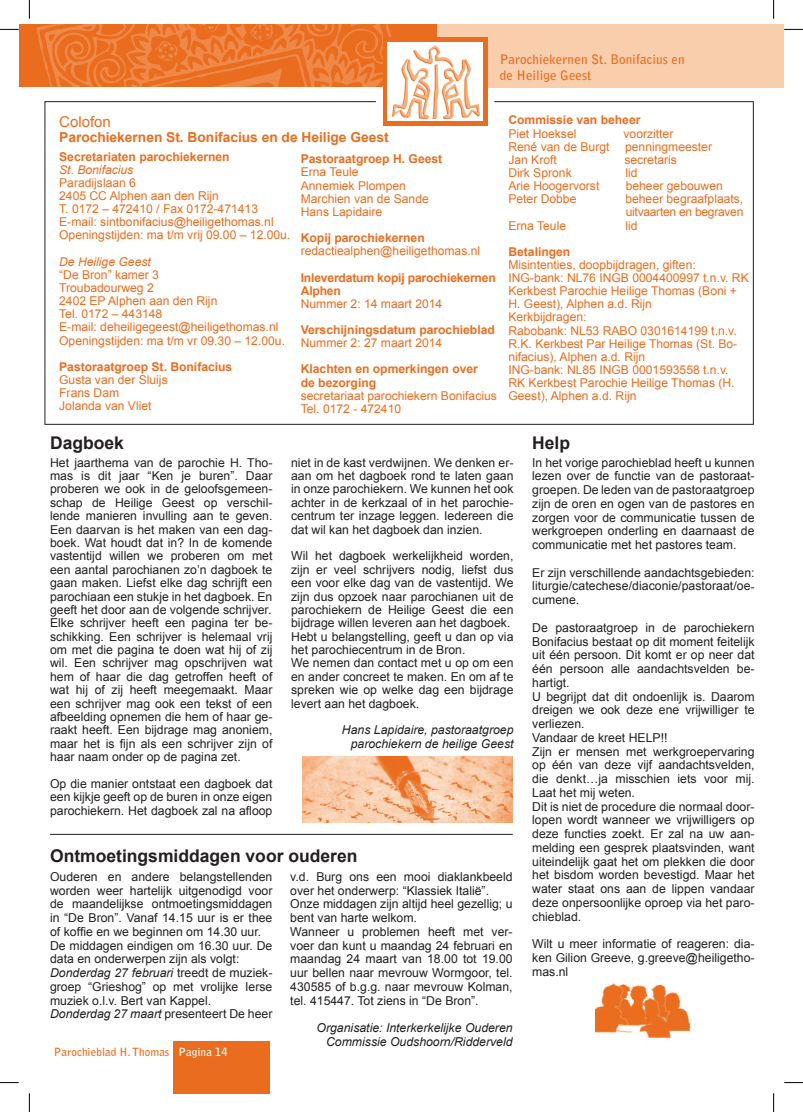
<style>
.page{position:relative;width:803px;height:1112px;background:#fff}
.page>*{position:absolute;margin:0;border:0;box-sizing:border-box;transform-origin:0 0}
.t1{font:700 17.5px "Arial";color:#231f20}
.t2{font:15px "Arial";color:#ea6d1f}
.t3{font:700 13.75px "Arial";color:#ea6d1f}
.t4{font:700 13.12px/15.8px "Bell Gothic Std";color:#ea6d1f}
.t5{font:12.25px/13.8px "Arial";color:#231f20;text-align:justify}
.t6{font:italic 12.25px/13.8px "Arial";color:#231f20;text-align:right}
.t7{font:12.12px/13.1px "Arial";color:#ea6d1f}
.t8{font:700 12.12px/13.1px "Arial";color:#ea6d1f}
.t9{font:italic 12.12px "Arial";color:#ea6d1f}
.t10{font:700 11.25px "Bell Gothic Std";color:#ea6d1f}
.s1{font-style:italic}
.s2{color:#fff}
</style>
<div class="page">
<div style="left:173px;top:1040px;width:96px;height:52px;background:#ea6d1f"></div>
<div style="left:436px;top:24px;width:348px;height:63px;background:#f9cead"></div>
<div style="left:19px;top:24px;width:417px;height:63px;background:#ea6d1f"></div>
<svg style="left:37px;top:24px;width:355px;height:63px"></svg>
<div style="left:383px;top:37px;width:105px;height:88px;background:#ea6d1f"></div>
<div style="left:387px;top:42px;width:96px;height:78px;background:#fff"></div>
<img style="left:401px;top:47px;width:70px;height:54px">
<svg style="left:45px;top:101px;width:709px;height:323px"></svg>
<img style="left:303px;top:756px;width:209px;height:66px">
<hr style="left:50px;top:833px;width:463px;height:1px;background:#231f20">
<img style="left:595px;top:983px;width:96px;height:56px">
<svg style="left:0;top:29px;width:19px;height:1px"></svg>
<svg style="left:784px;top:29px;width:19px;height:1px"></svg>
<svg style="left:0;top:1082px;width:19px;height:1px"></svg>
<svg style="left:784px;top:1082px;width:19px;height:1px"></svg>
<svg style="left:29px;top:0;width:1px;height:19px"></svg>
<svg style="left:29px;top:1093px;width:1px;height:18px"></svg>
<svg style="left:773px;top:0;width:1px;height:19px"></svg>
<svg style="left:773px;top:1093px;width:1px;height:18px"></svg>
<p class="t4" style="left:500px;top:52px;width:186px">Parochiekernen St. Bonifacius en de Heilige Geest</p>
<p class="t2" style="left:59px;top:112px;width:53px">Colofon</p>
<p class="t3" style="left:59px;top:128px;width:331px">Parochiekernen St. Bonifacius en de Heilige Geest</p>
<p class="t8" style="left:301px;top:152px;width:143px">Pastoraatgroep H. Geest</p>
<p class="t7" style="left:301px;top:165px;width:130px">Erna Teule<br>Annemiek Plompen<br>Marchien van de Sande<br>Hans Lapidaire</p>
<p class="t8" style="left:301px;top:231px;width:125px">Kopij parochiekernen</p>
<p class="t7" style="left:301px;top:244px;width:181px">redactiealphen@heiligethomas.nl</p>
<p class="t8" style="left:301px;top:271px;width:196px">Inleverdatum kopij parochiekernen<br>Alphen</p>
<p class="t7" style="left:301px;top:297px;width:143px">Nummer 2: 14 maart 2014</p>
<p class="t8" style="left:301px;top:323px;width:196px">Verschijningsdatum parochieblad</p>
<p class="t7" style="left:301px;top:336px;width:143px">Nummer 2: 27 maart 2014</p>
<p class="t8" style="left:301px;top:362px;width:179px">Klachten en opmerkingen over de bezorging</p>
<p class="t7" style="left:301px;top:389px;width:198px">secretariaat parochiekern Bonifacius<br>Tel. 0172 - 472410</p>
<p class="t8" style="left:59px;top:150px;width:172px">Secretariaten parochiekernen</p>
<p class="t9" style="left:59px;top:162px;width:76px">St. Bonifacius</p>
<p class="t7" style="left:59px;top:176px;width:233px">Paradijslaan 6<br>2405 CC Alphen aan den Rijn<br>T. 0172 – 472410 / Fax 0172-471413<br>E-mail: sintbonifacius@heiligethomas.nl<br>Openingstijden: ma t/m vrij 09.00 – 12.00u.</p>
<p class="t9" style="left:59px;top:253px;width:93px">De Heilige Geest</p>
<p class="t7" style="left:59px;top:268px;width:227px">“De Bron” kamer 3<br>Troubadourweg 2<br>2402 EP Alphen aan den Rijn<br>Tel. 0172 – 443148<br>E-mail: deheiligegeest@heiligethomas.nl<br>Openingstijden: ma t/m vr 09.30 – 12.00u.</p>
<p class="t8" style="left:59px;top:360px;width:175px">Pastoraatgroep St. Bonifacius</p>
<p class="t7" style="left:59px;top:373px;width:110px">Gusta van der Sluijs<br>Frans Dam<br>Jolanda van Vliet</p>
<h1 class="t1" style="left:50px;top:430px;width:75px">Dagboek</h1>
<p class="t8" style="left:508px;top:114px;width:134px">Commissie van beheer</p>
<p class="t7" style="left:508px;top:127px;width:70px">Piet Hoeksel</p>
<p class="t7" style="left:623px;top:127px;width:51px">voorzitter</p>
<p class="t7" style="left:508px;top:140px;width:103px">René van de Burgt</p>
<p class="t7" style="left:625px;top:140px;width:88px">penningmeester</p>
<p class="t7" style="left:508px;top:153px;width:50px">Jan Kroft</p>
<p class="t7" style="left:624px;top:153px;width:54px">secretaris</p>
<p class="t7" style="left:508px;top:166px;width:65px">Dirk Spronk</p>
<p class="t7" style="left:625px;top:166px;width:14px">lid</p>
<p class="t7" style="left:508px;top:179px;width:92px">Arie Hoogervorst</p>
<p class="t7" style="left:626px;top:179px;width:99px">beheer gebouwen</p>
<p class="t7" style="left:508px;top:192px;width:70px">Peter Dobbe</p>
<p class="t7" style="left:625px;top:192px;width:120px">beheer begraafplaats, uitvaarten en begraven</p>
<p class="t7" style="left:508px;top:218px;width:59px">Erna Teule</p>
<p class="t7" style="left:625px;top:218px;width:14px">lid</p>
<p class="t8" style="left:508px;top:245px;width:63px">Betalingen</p>
<p class="t7" style="left:508px;top:258px;width:242px">Misintenties, doopbijdragen, giften:<br>ING-bank: NL76 INGB 0004400997 t.n.v. RK Kerkbest Parochie Heilige Thomas (Boni + H. Geest), Alphen a.d. Rijn<br>Kerkbijdragen:<br>Rabobank: NL53 RABO 0301614199 t.n.v.<br>R.K. Kerkbest Par Heilige Thomas (St. Bo&shy;nifacius), Alphen a.d. Rijn<br>ING-bank: NL85 INGB 0001593558 t.n.v.<br>RK Kerkbest Parochie Heilige Thomas (H.<br>Geest), Alphen a.d. Rijn</p>
<h1 class="t1" style="left:532px;top:430px;width:39px">Help</h1>
<p class="t5" style="left:50px;top:455px;width:224px;line-height:13.4px">Het jaarthema van de parochie H. Tho&shy;mas is dit jaar “Ken je buren”. Daar proberen we ook in de geloofsgemeen&shy;schap de Heilige Geest op verschil&shy;lende manieren invulling aan te geven.<br>Een daarvan is het maken van een dag&shy;boek. Wat houdt dat in? In de komende vastentijd willen we proberen om met een aantal parochianen zo’n dagboek te gaan maken. Liefst elke dag schrijft een parochiaan een stukje in het dagboek. En geeft het door aan de volgende schrijver.<br>Elke schrijver heeft een pagina ter be&shy;schikking. Een schrijver is helemaal vrij om met die pagina te doen wat hij of zij wil. Een schrijver mag opschrijven wat hem of haar die dag getroffen heeft of wat hij of zij heeft meegemaakt. Maar een schrijver mag ook een tekst of een afbeelding opnemen die hem of haar ge&shy;raakt heeft. Een bijdrage mag anoniem, maar het is fijn als een schrijver zijn of haar naam onder op de pagina zet.</p>
<p class="t5" style="left:50px;top:776px;width:224px;line-height:13.4px">Op die manier ontstaat een dagboek dat een kijkje geeft op de buren in onze eigen parochiekern. Het dagboek zal na afloop</p>
<p class="t5" style="left:291px;top:455px;width:224px;line-height:13.4px">niet in de kast verdwijnen. We denken er&shy;aan om het dagboek rond te laten gaan in onze parochiekern. We kunnen het ook achter in de kerkzaal of in het parochie&shy;centrum ter inzage leggen. Iedereen die dat wil kan het dagboek dan inzien.</p>
<p class="t5" style="left:291px;top:549px;width:224px;line-height:13.4px;text-align:left">Wil het dagboek werkelijkheid worden, zijn er veel schrijvers nodig, liefst dus een voor elke dag van de vastentijd. We zijn dus opzoek naar parochianen uit de parochiekern de Heilige Geest die een bijdrage willen leveren aan het dagboek.<br>Hebt u belangstelling, geeft u dan op via het parochiecentrum in de Bron.<br>We nemen dan contact met u op om een en ander concreet te maken. En om af te spreken wie op welke dag een bijdrage levert aan het dagboek.</p>
<p class="t6" style="left:342px;top:723px;width:173px;line-height:13.4px">Hans Lapidaire, pastoraatgroep parochiekern de heilige Geest</p>
<h1 class="t1" style="left:50px;top:842px;width:309px">Ontmoetingsmiddagen voor ouderen</h1>
<p class="t5" style="left:50px;top:869px;width:224px;text-align:left">Ouderen en andere belangstellenden worden weer hartelijk uitgenodigd voor de maandelijkse ontmoetingsmiddagen in “De Bron”. Vanaf 14.15 uur is er thee of koffie en we beginnen om 14.30 uur.<br>De middagen eindigen om 16.30 uur. De data en onderwerpen zijn als volgt:<br><span class="s1">Donderdag 27 februari</span> treedt de muziek&shy;groep “Grieshog” op met vrolijke Ierse muziek o.l.v. Bert van Kappel.<br><span class="s1">Donderdag 27 maart</span> presenteert De heer</p>
<p class="t5" style="left:290px;top:869px;width:224px;text-align:left">v.d. Burg ons een mooi diaklankbeeld over het onderwerp: “Klassiek Italië”.<br>Onze middagen zijn altijd heel gezellig; u bent van harte welkom.<br>Wanneer u problemen heeft met ver&shy;voer dan kunt u maandag 24 februari en maandag 24 maart van 18.00 tot 19.00 uur bellen naar mevrouw Wormgoor, tel.<br>430585 of b.g.g. naar mevrouw Kolman, tel. 415447. Tot ziens in “De Bron”.</p>
<p class="t6" style="left:317px;top:1020px;width:198px">Organisatie: Interkerkelijke Ouderen<br>Commissie Oudshoorn/Ridderveld</p>
<p class="t10" style="left:54px;top:1044px;width:175px">Parochieblad H. Thomas <span class="s2">Pagina 14</span></p>
<p class="t5" style="left:532px;top:455px;width:224px">In het vorige parochieblad heeft u kunnen lezen over de functie van de pastoraat&shy;groepen. De leden van de pastoraatgroep zijn de oren en ogen van de pastores en zorgen voor de communicatie tussen de werkgroepen onderling en daarnaast de communicatie met het pastores team.</p>
<p class="t5" style="left:532px;top:565px;width:224px">Er zijn verschillende aandachtsgebieden: liturgie/catechese/diaconie/pastoraat/oe&shy;cumene.</p>
<p class="t5" style="left:532px;top:620px;width:224px;text-align:left">De pastoraatgroep in de parochiekern Bonifacius bestaat op dit moment feitelijk uit één persoon. Dit komt er op neer dat één persoon alle aandachtsvelden be&shy;hartigt.<br>U begrijpt dat dit ondoenlijk is. Daarom dreigen we ook deze ene vrijwilliger te verliezen.<br>Vandaar de kreet HELP!!<br>Zijn er mensen met werkgroepervaring op één van deze vijf aandachtsvelden, die denkt…ja misschien iets voor mij.<br>Laat het mij weten.<br>Dit is niet de procedure die normaal door&shy;lopen wordt wanneer we vrijwilligers op deze functies zoekt. Er zal na uw aan&shy;melding een gesprek plaatsvinden, want uiteindelijk gaat het om plekken die door het bisdom worden bevestigd. Maar het water staat ons aan de lippen vandaar deze onpersoonlijke oproep via het paro&shy;chieblad.</p>
<p class="t5" style="left:532px;top:936px;width:224px">Wilt u meer informatie of reageren: dia&shy;ken Gilion Greeve, g.greeve@heiligetho&shy;mas.nl</p>
</div>
